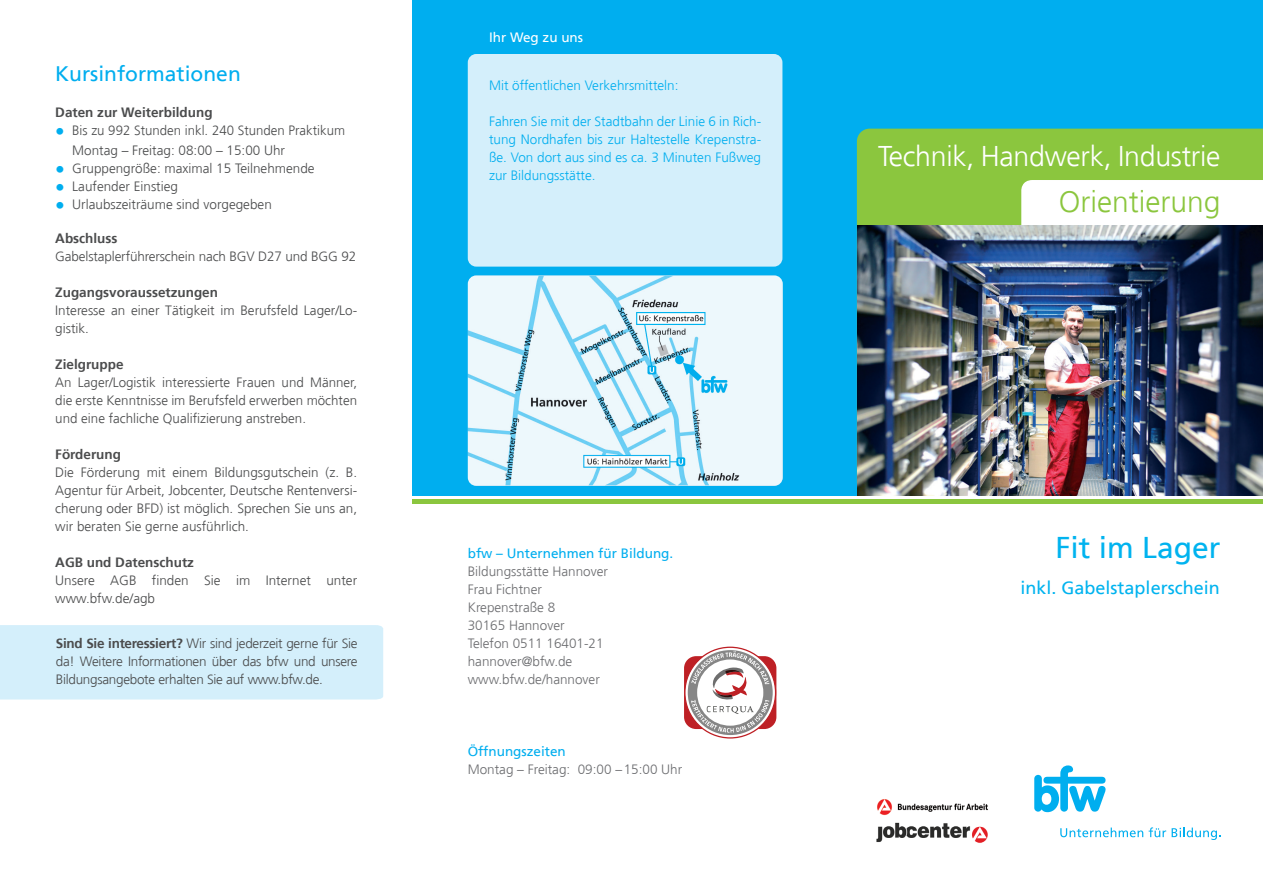
<style>
.page{position:relative;width:1263px;height:893px;background:#fff}
.page>*{position:absolute;margin:0;border:0;box-sizing:border-box;transform-origin:0 0}
.Teaser{font:300 30px "Frutiger";color:#8bc63e}
.Minihead{font:30px "Frutiger";color:#00b3ef}
.Teaser-2{font:300 28.5px "Frutiger";letter-spacing:-.01em;color:#fff}
.t1{font:21px "Frutiger";color:#00aeef}
.Minihead-2{font:18px "Frutiger";color:#00b3ef}
._04_Fliesstext{font:300 13.5px/18px "Frutiger";color:#4b4c4d}
.t2{font:300 13.5px/18px "Frutiger";color:#00aeef;text-align:justify}
.Minihead-3{font:300 13.5px "Frutiger";color:#6c6d70}
.Bold{font:700 13.5px "Frutiger";color:#4b4c4d}
.Minihead-4{font:13.5px "Frutiger";color:#00aeef}
.t3{font:13.5px "Frutiger";color:#fff}
._04_Fliesstext-2{font:700 13.5px "Frutiger";color:#4b4c4d}
.s1{font-weight:700;font-size:19.5px;color:#00aeef}
.s2{font-weight:700}
</style>
<div class="page">
<svg style="left:1034px;top:765px;width:71px;height:47px"></svg>
<svg style="left:1060px;top:827px;width:160px;height:13px"></svg>
<div style="left:412px;top:0;width:851px;height:495px;background:#00aeef"></div>
<div style="left:857px;top:129px;width:406px;height:96px;background:#8bc63e"></div>
<hr style="left:412px;top:500px;width:851px;height:4px;background:#8bc63e">
<img style="left:468px;top:275px;width:315px;height:211px">
<svg style="left:684px;top:647px;width:92px;height:91px"></svg>
<div style="left:468px;top:54px;width:314px;height:213px;background:#d4effb;border-radius:9px"></div>
<div style="left:0;top:625px;width:383px;height:74px;background:#d4effb"></div>
<img style="left:877px;top:799px;width:111px;height:16px">
<img style="left:876px;top:822px;width:112px;height:21px">
<div style="left:1021px;top:180px;width:242px;height:45px;background:#fff"></div>
<img style="left:857px;top:225px;width:406px;height:270px">
<p class="t1" style="left:55px;top:61px;width:187px">Kursinformationen</p>
<p class="Bold" style="left:55px;top:104px;width:159px">Daten zur Weiterbildung</p>
<p class="_04_Fliesstext" style="left:72px;top:121px;width:274px;line-height:19.5px;text-indent:-17px"><span class="s1">•</span> Bis zu 992 Stunden inkl. 240 Stunden Praktikum<br>Montag – Freitag: 08:00 – 15:00 Uhr</p>
<p class="_04_Fliesstext" style="left:55px;top:159px;width:261px"><span class="s1">•</span> Gruppengröße: maximal 15 Teilnehmende</p>
<p class="_04_Fliesstext" style="left:55px;top:177px;width:124px"><span class="s1">•</span> Laufender Einstieg</p>
<p class="_04_Fliesstext" style="left:55px;top:195px;width:218px"><span class="s1">•</span> Urlaubszeiträume sind vorgegeben</p>
<p class="Bold" style="left:55px;top:230px;width:64px">Abschluss</p>
<p class="_04_Fliesstext" style="left:55px;top:248px;width:302px">Gabelstaplerführerschein nach BGV D27 und BGG 92</p>
<p class="Bold" style="left:55px;top:284px;width:164px">Zugangsvoraussetzungen</p>
<p class="_04_Fliesstext" style="left:55px;top:302px;width:303px">Interesse an einer Tätigkeit im Berufsfeld Lager/Lo&shy;gistik.</p>
<p class="Bold" style="left:55px;top:356px;width:70px">Zielgruppe</p>
<p class="_04_Fliesstext" style="left:55px;top:374px;width:303px;text-align:justify">An Lager/Logistik interessierte Frauen und Männer, die erste Kenntnisse im Berufsfeld erwerben möchten und eine fachliche Qualifizierung anstreben.</p>
<p class="_04_Fliesstext-2" style="left:55px;top:446px;width:67px">Förderung</p>
<p class="_04_Fliesstext" style="left:55px;top:464px;width:303px;text-align:justify">Die Förderung mit einem Bildungsgutschein (z. B.<br>Agentur für Arbeit, Jobcenter, Deutsche Rentenversi&shy;cherung oder BFD) ist möglich. Sprechen Sie uns an, wir beraten Sie gerne ausführlich.</p>
<p class="Bold" style="left:55px;top:554px;width:140px">AGB und Datenschutz</p>
<p class="_04_Fliesstext" style="left:55px;top:572px;width:303px">Unsere AGB finden Sie im Internet unter www.bfw.de/agb</p>
<p class="_04_Fliesstext" style="left:56px;top:635px;width:303px;text-align:justify"><span class="s2">Sind Sie interessiert?</span> Wir sind jederzeit gerne für Sie da! Weitere Informationen über das bfw und unsere Bildungsangebote erhalten Sie auf www.bfw.de.</p>
<p class="t3" style="left:489px;top:30px;width:96px">Ihr Weg zu uns</p>
<p class="t2" style="left:489px;top:77px;width:191px">Mit öffentlichen Verkehrsmitteln:</p>
<p class="t2" style="left:489px;top:113px;width:274px">Fahren Sie mit der Stadtbahn der Linie 6 in Rich&shy;tung Nordhafen bis zur Haltestelle Krepenstra&shy;ße. Von dort aus sind es ca. 3 Minuten Fußweg zur Bildungsstätte.</p>
<p class="Minihead-4" style="left:468px;top:545px;width:207px">bfw – Unternehmen für Bildung.</p>
<p class="Minihead-3" style="left:468px;top:564px;width:142px">Bildungsstätte Hannover</p>
<p class="Minihead-3" style="left:468px;top:582px;width:76px">Frau Fichtner</p>
<p class="Minihead-3" style="left:468px;top:600px;width:89px">Krepenstraße 8</p>
<p class="Minihead-3" style="left:468px;top:618px;width:98px">30165 Hannover</p>
<p class="Minihead-3" style="left:468px;top:636px;width:137px">Telefon 0511 16401-21</p>
<p class="Minihead-3" style="left:468px;top:654px;width:106px">hannover@bfw.de</p>
<p class="Minihead-3" style="left:468px;top:672px;width:134px">www.bfw.de/hannover</p>
<p class="Minihead-4" style="left:468px;top:743px;width:100px">Öffnungszeiten</p>
<p class="Minihead-3" style="left:468px;top:762px;width:216px">Montag – Freitag: 09:00 –15:00 Uhr</p>
<p class="Teaser-2" style="left:878px;top:140px;width:344px">Technik, Handwerk, Industrie</p>
<p class="Teaser" style="left:1059px;top:184px;width:163px">Orientierung</p>
<p class="Minihead" style="left:1055px;top:530px;width:167px">Fit im Lager</p>
<p class="Minihead-2" style="left:1020px;top:577px;width:201px">inkl. Gabelstaplerschein</p>
</div>
